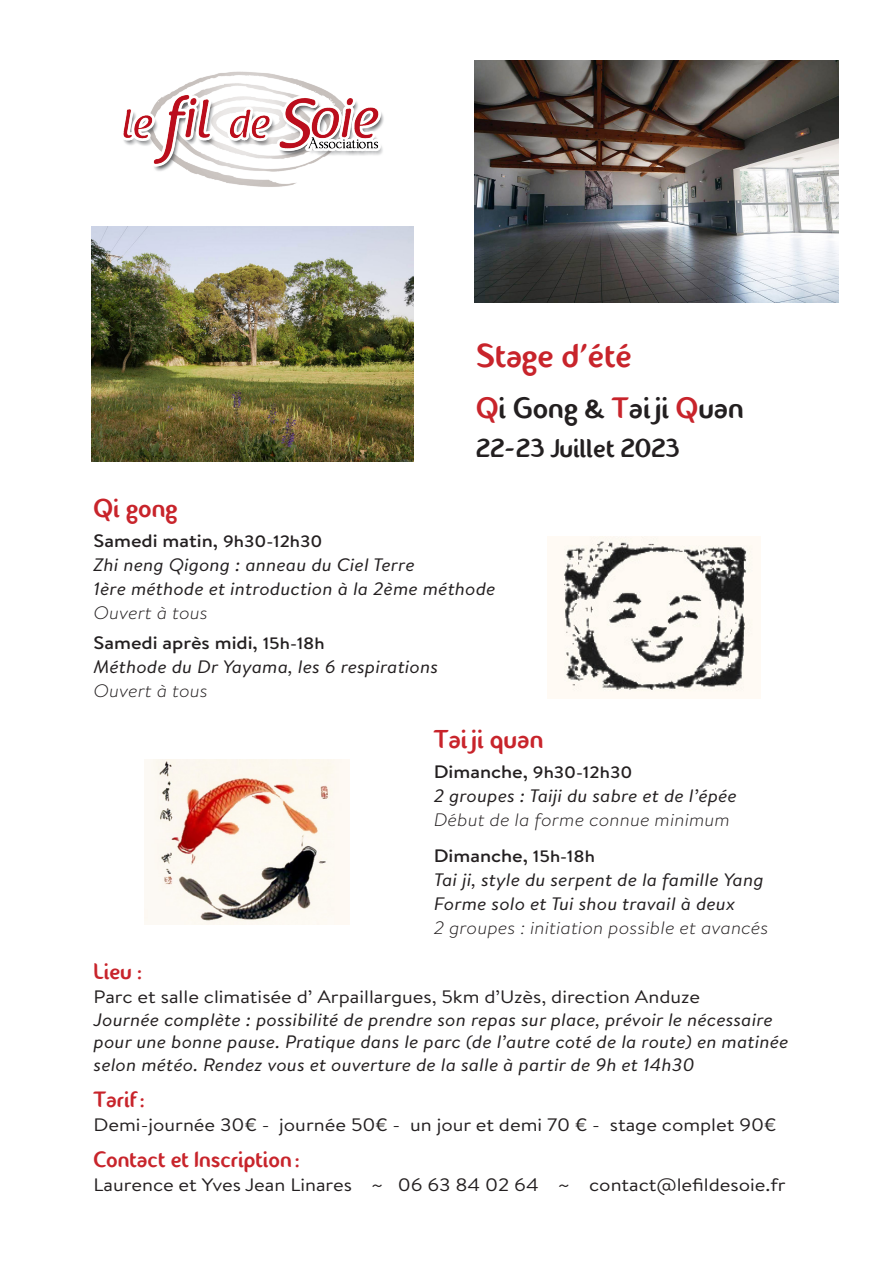
<style>
.page{position:relative;width:893px;height:1263px;background:#fff}
.page>*{position:absolute;margin:0;border:0;box-sizing:border-box;transform-origin:0 0}
.t1{font:33.75px "Fontastique Fontastique";color:#c8242b}
.t2{font:30px "Fontastique Fontastique";color:#231f20}
.t3{font:26.25px "Fontastique Fontastique";color:#231f20}
.t4{font:26.25px "Fontastique Fontastique";color:#c8242b}
.t5{font:22.5px "Fontastique Fontastique";color:#c8242b}
.t6{font:italic 18px/24px "Brandon Text";color:#231f20;scale:1.13 1}
.t7{font:18px "Brandon Text";color:#231f20;scale:1.13 1}
.t8{font:italic 300 18px/24px "Brandon Text";color:#231f20;scale:1.13 1}
.t9{font:500 18px "Brandon Text";color:#231f20;scale:1.13 1}
.t10{font:500 16.5px "Brandon Text";color:#231f20;scale:1.13 1}
.s1{color:#c8242b}
.s2{font-size:26.25px}
.s3{font-weight:500;font-style:normal}
.s4{font-weight:500;font-style:normal;font-size:16.5px}
.s5{font-size:16.5px}
.s6{font-size:18px}
.s7{font-weight:300}
.s8{font-weight:400}
</style>
<div class="page">
<img style="left:123px;top:71px;width:261px;height:116px">
<img style="left:144px;top:760px;width:205px;height:164px">
<img style="left:92px;top:227px;width:321px;height:234px">
<img style="left:547px;top:537px;width:214px;height:161px">
<img style="left:475px;top:61px;width:363px;height:242px">
<p class="t1" style="left:476px;top:335px;width:157px">Stage d’été</p>
<p class="t2" style="left:476px;top:390px;width:269px"><span class="s1">Q</span>i Gong <span class="s2">&amp;</span> <span class="s1">T</span>aiji <span class="s1">Q</span>uan</p>
<p class="t3" style="left:476px;top:432px;width:205px">22-23 Juillet 2023</p>
<p class="t4" style="left:94px;top:492px;width:86px">Qi gong</p>
<p class="t6" style="left:94px;top:528px;width:357px"><span class="s3">Samedi matin,</span> <span class="s4">9h30-12h30<br></span>Zhi neng Qigong : anneau du Ciel Terre<br>1ère méthode et introduction à la 2ème méthode</p>
<p class="t8" style="left:94px;top:600px;width:103px">Ouvert à tous</p>
<p class="t9" style="left:94px;top:630px;width:206px">Samedi après midi, <span class="s5">15h-18h</span></p>
<p class="t6" style="left:94px;top:654px;width:307px">Méthode du Dr Yayama, les 6 respirations</p>
<p class="t8" style="left:94px;top:678px;width:103px">Ouvert à tous</p>
<p class="t4" style="left:434px;top:723px;width:111px">Taiji quan</p>
<p class="t10" style="left:434px;top:761px;width:177px"><span class="s6">Dimanche,</span> 9h30-12h30</p>
<p class="t6" style="left:434px;top:783px;width:270px">2 groupes : Taiji du sabre et de l’épée<br><span class="s7">Début de la forme connue minimum</span></p>
<p class="t9" style="left:434px;top:843px;width:144px">Dimanche, <span class="s5">15h-18h</span></p>
<p class="t6" style="left:434px;top:867px;width:294px">Tai ji, style du serpent de la famille Yang</p>
<p class="t8" style="left:434px;top:891px;width:298px"><span class="s8">Forme solo et Tui shou travail à deux<br></span>2 groupes : initiation possible et avancés</p>
<p class="t5" style="left:94px;top:958px;width:50px">Lieu :</p>
<p class="t7" style="left:94px;top:984px;width:538px">Parc et salle climatisée d’ Arpaillargues, 5km d’Uzès, direction Anduze</p>
<p class="t6" style="left:94px;top:1007px;width:617px;line-height:22.5px">Journée complète : possibilité de prendre son repas sur place, prévoir le nécessaire pour une bonne pause. Pratique dans le parc (de l’autre coté de la route) en matinée selon météo. Rendez vous et ouverture de la salle à partir de 9h et 14h30</p>
<p class="t5" style="left:94px;top:1085px;width:53px">Tarif:</p>
<p class="t7" style="left:94px;top:1112px;width:606px">Demi-journée 30€ - journée 50€ - un jour et demi 70 € - stage complet 90€</p>
<p class="t5" style="left:94px;top:1145px;width:208px">Contact et Inscription:</p>
<p class="t7" style="left:94px;top:1172px;width:614px">Laurence et Yves Jean Linares ~ 06 63 84 02 64 ~ contact@lefildesoie.fr</p>
</div>
